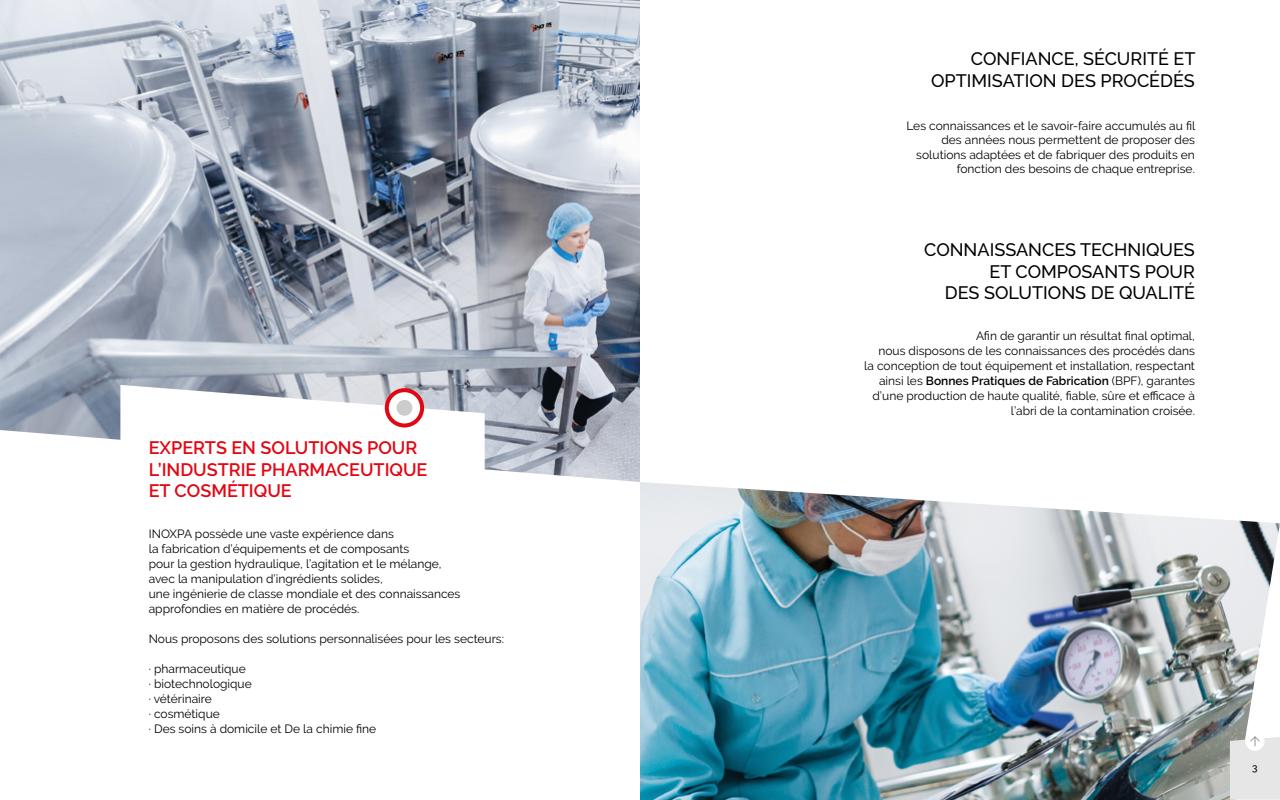
<style>
.page{position:relative;width:1280px;height:800px;background:#fff}
.page>*{position:absolute;margin:0;border:0;box-sizing:border-box;transform-origin:0 0}
.t1{font:500 18px/21.6px "Raleway";color:#000;text-align:right}
.t2{font:600 18px/21.6px "Raleway";color:#e30613}
.t3{font:12px/15px "Raleway";color:#000}
.t4{font:500 10px "Raleway";color:#000}
.s1{font-weight:600}
</style>
<div class="page">
<img style="left:0;top:0;width:640px;height:482px">
<img style="left:640px;top:482px;width:640px;height:318px">
<svg style="left:120px;top:385px;width:365px;height:97px"></svg>
<div style="left:1245px;top:732px;width:20px;height:19px;background:#fff;border-radius:50%"></div>
<svg style="left:1230px;top:736px;width:50px;height:64px"></svg>
<svg style="left:387px;top:390px;width:35px;height:35px"></svg>
<div style="left:385px;top:388px;width:39px;height:39px;border:4px solid #e30613;border-radius:50%"></div>
<div style="left:397px;top:400px;width:15px;height:16px;background:#ccc;border-radius:50%"></div>
<h1 class="t2" style="left:149px;top:437px;width:280px">EXPERTS EN SOLUTIONS POUR<br>L’INDUSTRIE PHARMACEUTIQUE<br>ET COSMÉTIQUE</h1>
<p class="t3" style="left:149px;top:526px;width:313px">INOXPA possède une vaste expérience dans<br>la fabrication d’équipements et de composants<br>pour la gestion hydraulique, l’agitation et le mélange, avec la manipulation d’ingrédients solides,<br>une ingénierie de classe mondiale et des connaissances approfondies en matière de procédés.</p>
<p class="t3" style="left:149px;top:631px;width:357px">Nous proposons des solutions personnalisées pour les secteurs:</p>
<p class="t3" style="left:149px;top:661px;width:229px">· pharmaceutique<br>· biotechnologique<br>· vétérinaire<br>· cosmétique<br>· Des soins à domicile et De la chimie fine</p>
<h1 class="t1" style="left:931px;top:48px;width:266px">CONFIANCE, SÉCURITÉ ET<br>OPTIMISATION DES PROCÉDÉS</h1>
<p class="t3" style="left:907px;top:118px;width:290px;line-height:14.4px;text-align:right">Les connaissances et le savoir-faire accumulés au fil des années nous permettent de proposer des solutions adaptées et de fabriquer des produits en fonction des besoins de chaque entreprise.</p>
<h1 class="t1" style="left:924px;top:239px;width:272px">CONNAISSANCES TECHNIQUES<br>ET COMPOSANTS POUR<br>DES SOLUTIONS DE QUALITÉ</h1>
<p class="t3" style="left:864px;top:328px;width:332px;text-align:right">Afin de garantir un résultat final optimal,<br>nous disposons de les connaissances des procédés dans<br>la conception de tout équipement et installation, respectant ainsi les <span class="s1">Bonnes Pratiques de Fabrication</span> (BPF), garantes d’une production de haute qualité, fiable, sûre et efficace à l’abri de la contamination croisée.</p>
<p class="t4" style="left:1252px;top:762px;width:7px">3</p>
</div>
